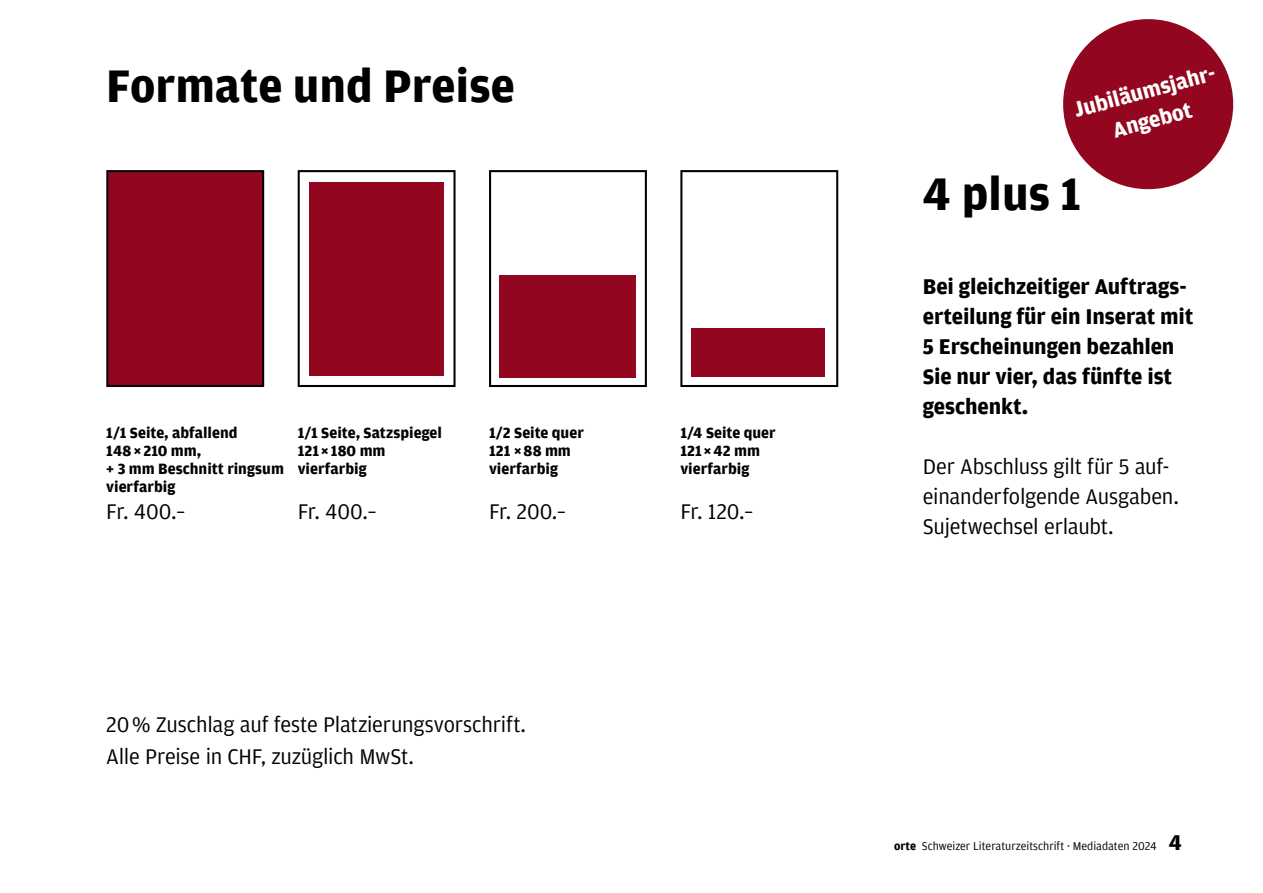
<style>
.page{position:relative;width:1263px;height:893px;background:#fff}
.page>*{position:absolute;margin:0;border:0;box-sizing:border-box;transform-origin:0 0}
.t1{font:700 48px "Amplitude";color:#000}
.t2{font:22.5px/30px "Amplitude";letter-spacing:-.01em;color:#000}
.t3{font:700 22.5px/30px "Amplitude";letter-spacing:-.005em;color:#000}
.t4{font:700 22.5px/30px "Amplitude";color:#fff;text-align:center}
.t5{font:700 15.75px/18px "Amplitude";color:#000}
.t6{font:12px "Amplitude";color:#000}
.s1{font-weight:700}
.s2{font-weight:700;font-size:22.5px}
</style>
<div class="page">
<div style="left:298px;top:170px;width:157px;height:217px;border:2px solid #000"></div>
<div style="left:309px;top:182px;width:135px;height:193px;background:#93061f"></div>
<div style="left:107px;top:171px;width:156px;height:215px;background:#93061f"></div>
<div style="left:106px;top:170px;width:158px;height:217px;border:2px solid #000"></div>
<div style="left:500px;top:275px;width:136px;height:102px;background:#93061f"></div>
<div style="left:691px;top:328px;width:134px;height:49px;background:#93061f"></div>
<div style="left:489px;top:170px;width:158px;height:217px;border:2px solid #000"></div>
<div style="left:680px;top:170px;width:158px;height:217px;border:2px solid #000"></div>
<div style="left:1063px;top:19px;width:170px;height:170px;background:#93061f;border-radius:50%"></div>
<h1 class="t1" style="left:106px;top:60px;width:410px">Formate und Preise</h1>
<p class="t5" style="left:106px;top:424px;width:179px">1/1 Seite, abfallend<br>148×210 mm,<br>+ 3 mm Beschnitt ringsum vierfarbig</p>
<p class="t2" style="left:106px;top:496px;width:81px">Fr. 400.–</p>
<p class="t5" style="left:298px;top:424px;width:146px">1/1 Seite, Satzspiegel<br>121×180 mm vierfarbig</p>
<p class="t2" style="left:298px;top:496px;width:81px">Fr. 400.–</p>
<p class="t5" style="left:489px;top:424px;width:96px">1/2 Seite quer<br>121 ×88 mm vierfarbig</p>
<p class="t2" style="left:489px;top:496px;width:79px">Fr. 200.–</p>
<p class="t2" style="left:106px;top:709px;width:421px;line-height:31.5px">20% Zuschlag auf feste Platzierungsvorschrift.<br>Alle Preise in CHF, zuzüglich MwSt.</p>
<p class="t5" style="left:680px;top:424px;width:97px">1/4 Seite quer<br>121×42 mm vierfarbig</p>
<p class="t2" style="left:680px;top:496px;width:75px">Fr. 120.–</p>
<p class="t4" style="left:1070px;top:96px;width:151px;rotate:-15deg">Jubiläumsjahr-<br>Angebot</p>
<h1 class="t1" style="left:923px;top:167px;width:159px">4 plus 1</h1>
<p class="t3" style="left:923px;top:272px;width:272px">Bei gleichzeitiger Auftrags&shy;erteilung für ein Inserat mit<br>5 Erscheinungen bezahlen<br>Sie nur vier, das fünfte ist geschenkt.</p>
<p class="t2" style="left:923px;top:452px;width:258px">Der Abschluss gilt für 5 auf&shy;einanderfolgende Ausgaben.<br>Sujetwechsel erlaubt.</p>
<p class="t6" style="left:894px;top:840px;width:290px"><span class="s1">orte</span> Schweizer Literaturzeitschrift ∙ Mediadaten 2024 <span class="s2">4</span></p>
</div>
